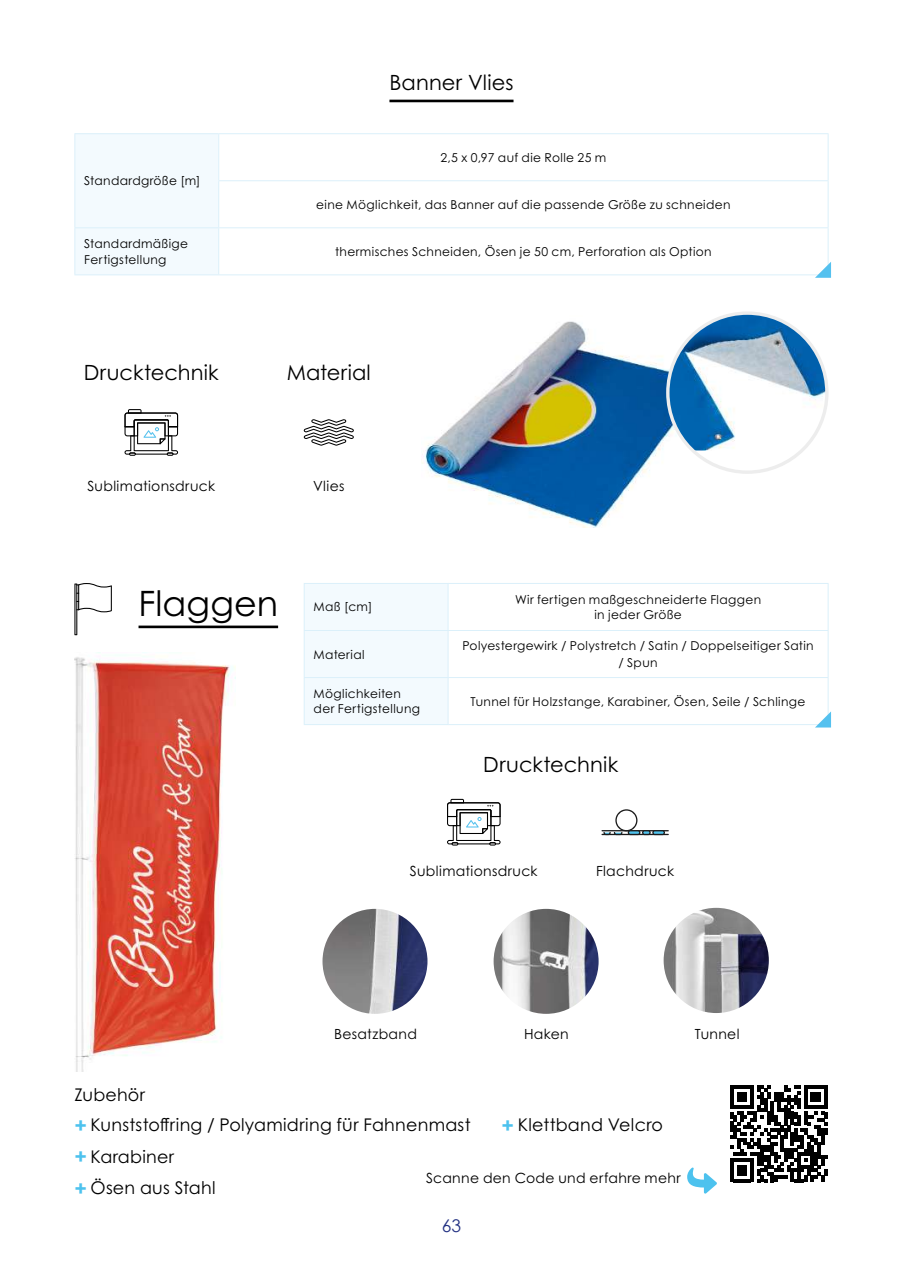
<style>
.page{position:relative;width:903px;height:1270px;background:#fff}
.page>*{position:absolute;margin:0;border:0;box-sizing:border-box;transform-origin:0 0}
.t1{font:35px "Century Gothic Pro";letter-spacing:.005em;color:#000}
.t2{font:21px "Century Gothic Pro";letter-spacing:.005em;color:#000}
.t3{font:700 21px "Century Gothic Pro";color:#4dc2ee}
.t4{font:17.5px "Century Gothic Pro";letter-spacing:.015em;color:#000}
.t5{font:17.5px "Century Gothic";color:#253384}
.t6{font:14px "Century Gothic Pro";letter-spacing:.02em;color:#000}
.t7{font:12.25px/15.8px "Century Gothic Pro";letter-spacing:.03em;color:#000;text-align:center}
.s1{font-weight:700;font-size:21px;color:#4dc2ee}
</style>
<div class="page">
<hr style="left:389px;top:100px;width:124px;height:2px;background:#000">
<img style="left:422px;top:321px;width:287px;height:206px">
<div style="left:668px;top:313px;width:159px;height:159px;background:#fff;border-radius:50%"></div>
<img style="left:668px;top:315px;width:159px;height:135px">
<div style="left:666px;top:311px;width:162px;height:163px;border:3px solid #ededed;border-radius:50%"></div>
<div style="left:75px;top:134px;width:143px;height:140px;background:#f3fafe"></div>
<svg style="left:219px;top:181px;width:609px;height:81px"></svg>
<hr style="left:74px;top:133px;width:145px;height:1px;background:#dbf0fa">
<hr style="left:74px;top:134px;width:1px;height:47px;background:#dbf0fa">
<hr style="left:74px;top:181px;width:1px;height:46px;background:#dbf0fa">
<hr style="left:219px;top:133px;width:609px;height:1px;background:#dbf0fa">
<hr style="left:218px;top:134px;width:1px;height:46px;background:#dbf0fa">
<hr style="left:828px;top:134px;width:1px;height:46px;background:#dbf0fa">
<hr style="left:218px;top:180px;width:610px;height:1px;background:#dbf0fa">
<hr style="left:218px;top:181px;width:1px;height:46px;background:#dbf0fa">
<hr style="left:828px;top:181px;width:1px;height:46px;background:#dbf0fa">
<hr style="left:74px;top:227px;width:145px;height:1px;background:#dbf0fa">
<hr style="left:74px;top:228px;width:1px;height:46px;background:#dbf0fa">
<hr style="left:74px;top:274px;width:145px;height:1px;background:#dbf0fa">
<hr style="left:219px;top:227px;width:609px;height:1px;background:#dbf0fa">
<hr style="left:218px;top:228px;width:1px;height:46px;background:#dbf0fa">
<hr style="left:828px;top:228px;width:1px;height:46px;background:#dbf0fa">
<hr style="left:219px;top:274px;width:609px;height:1px;background:#dbf0fa">
<svg style="left:815px;top:262px;width:16px;height:16px"></svg>
<svg style="left:304px;top:583px;width:527px;height:144px"></svg>
<img style="left:74px;top:652px;width:162px;height:419px">
<svg style="left:304px;top:419px;width:50px;height:27px"></svg>
<svg style="left:124px;top:409px;width:54px;height:47px"></svg>
<img style="left:322px;top:909px;width:105px;height:105px;border-radius:52px">
<img style="left:494px;top:909px;width:105px;height:105px;border-radius:52px">
<img style="left:664px;top:908px;width:105px;height:105px;border-radius:53px">
<hr style="left:139px;top:626px;width:139px;height:2px;background:#000">
<hr style="left:74px;top:583px;width:3px;height:52px;background:#000">
<svg style="left:76px;top:583px;width:36px;height:29px"></svg>
<svg style="left:447px;top:799px;width:53px;height:47px"></svg>
<hr style="left:601px;top:830px;width:68px;height:1px;background:#1c1c1c">
<hr style="left:601px;top:834px;width:68px;height:1px;background:#1c1c1c">
<svg style="left:603px;top:809px;width:61px;height:25px"></svg>
<svg style="left:730px;top:1085px;width:97px;height:97px"></svg>
<svg style="left:687px;top:1167px;width:30px;height:27px"></svg>
<p class="t7" style="left:84px;top:173px;width:118px">Standardgröße [m]</p>
<h2 class="t2" style="left:389px;top:69px;width:126px">Banner Vlies</h2>
<p class="t7" style="left:440px;top:149px;width:167px">2,5 x 0,97 auf die Rolle 25 m</p>
<p class="t7" style="left:316px;top:196px;width:416px">eine Möglichkeit, das Banner auf die passende Größe zu schneiden</p>
<p class="t7" style="left:84px;top:236px;width:105px;text-align:left">Standardmäßige<br>Fertigstellung</p>
<p class="t7" style="left:335px;top:243px;width:378px">thermisches Schneiden, Ösen je 50 cm, Perforation als Option</p>
<h2 class="t2" style="left:84px;top:360px;width:137px">Drucktechnik</h2>
<h2 class="t2" style="left:287px;top:360px;width:85px">Material</h2>
<p class="t6" style="left:87px;top:477px;width:129px">Sublimationsdruck</p>
<p class="t6" style="left:313px;top:477px;width:33px">Vlies</p>
<h1 class="t1" style="left:139px;top:582px;width:141px">Flaggen</h1>
<p class="t7" style="left:314px;top:599px;width:60px">Maß [cm]</p>
<p class="t7" style="left:515px;top:591px;width:248px">Wir fertigen maßgeschneiderte Flaggen in jeder Größe</p>
<p class="t7" style="left:314px;top:646px;width:52px">Material</p>
<p class="t7" style="left:462px;top:636px;width:353px;line-height:17.5px">Polyestergewirk / Polystretch / Satin / Doppelseitiger Satin / Spun</p>
<p class="t7" style="left:314px;top:685px;width:108px;text-align:left">Möglichkeiten der Fertigstellung</p>
<p class="t7" style="left:471px;top:693px;width:336px">Tunnel für Holzstange, Karabiner, Ösen, Seile / Schlinge</p>
<h2 class="t2" style="left:483px;top:751px;width:137px">Drucktechnik</h2>
<p class="t6" style="left:410px;top:862px;width:129px">Sublimationsdruck</p>
<p class="t6" style="left:596px;top:862px;width:80px">Flachdruck</p>
<h3 class="t4" style="left:74px;top:1084px;width:72px">Zubehör</h3>
<p class="t6" style="left:334px;top:1026px;width:84px">Besatzband</p>
<p class="t6" style="left:524px;top:1026px;width:46px">Haken</p>
<p class="t6" style="left:695px;top:1026px;width:46px">Tunnel</p>
<h3 class="t4" style="left:74px;top:1114px;width:398px"><span class="s1">+</span> Kunststoffring / Polyamidring für Fahnenmast</h3>
<p class="t6" style="left:426px;top:1170px;width:256px">Scanne den Code und erfahre mehr</p>
<h3 class="t4" style="left:518px;top:1114px;width:147px">Klettband Velcro</h3>
<h2 class="t3" style="left:502px;top:1112px;width:14px">+</h2>
<h3 class="t4" style="left:74px;top:1146px;width:101px"><span class="s1">+</span> Karabiner</h3>
<h3 class="t4" style="left:74px;top:1177px;width:143px"><span class="s1">+</span> Ösen aus Stahl</h3>
<h3 class="t5" style="left:442px;top:1213px;width:21px">63</h3>
</div>
